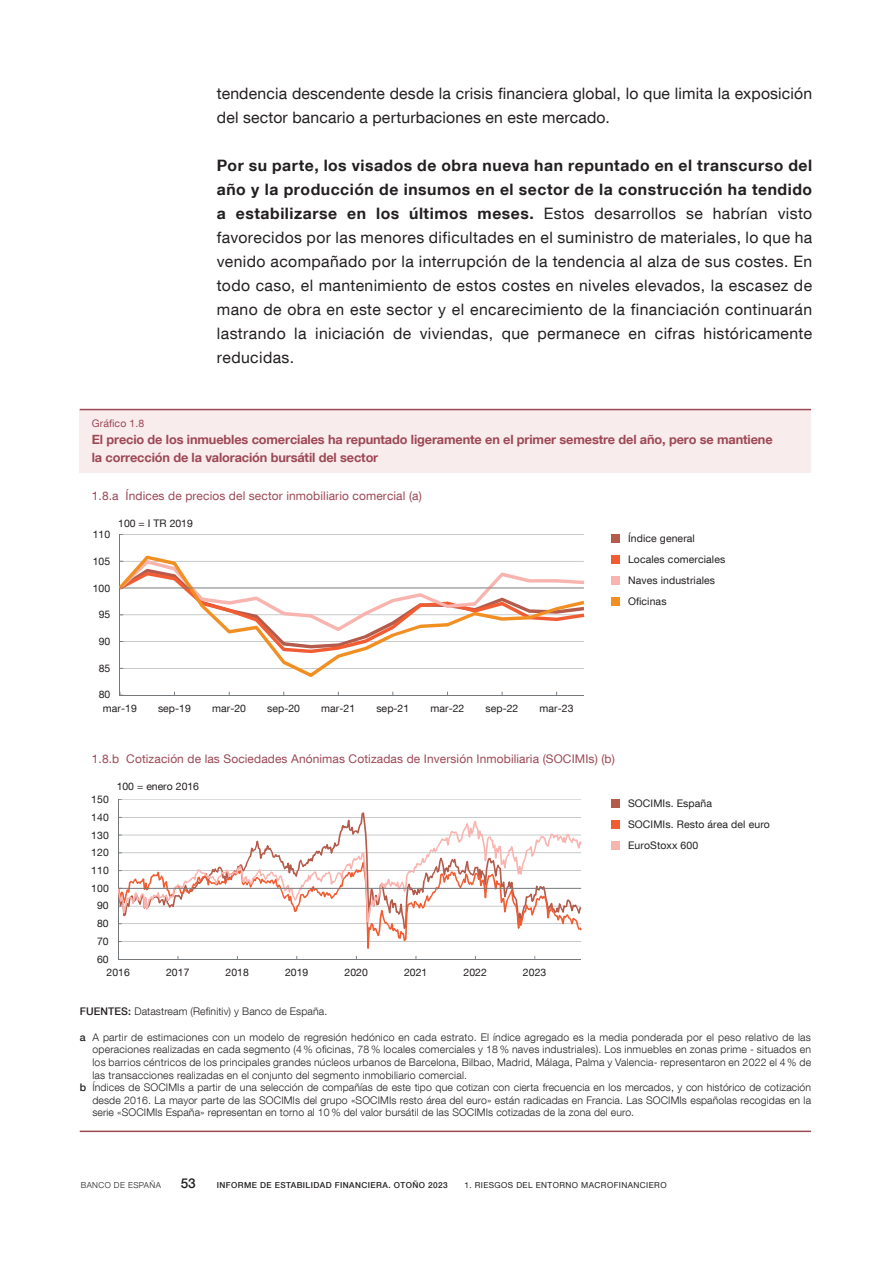
<style>
.page{position:relative;width:893px;height:1263px;background:#fff}
.page>*{position:absolute;margin:0;border:0;box-sizing:border-box;transform-origin:0 0}
.Texto_capítulo{font:15.75px/24px "Bd E Neue Helvetica";letter-spacing:.01em;color:#231f20}
.t1{font:500 13.5px "Bd E Neue Helvetica";color:#231f20}
.t2{font:700 12.75px/18px "Bd E Neue Helvetica";letter-spacing:-.01em;color:#9d4855}
.t3{font:12px "Bd E Neue Helvetica";letter-spacing:.01em;color:#9d4855}
.t4{font:300 10.5px "Bd E Neue Helvetica";letter-spacing:.02em;color:#231f20}
.t5{font:10.5px "Bd E Neue Helvetica";letter-spacing:.01em;color:#231f20}
.t6{font:10.5px "Bd E Neue Helvetica";letter-spacing:.01em;color:#9d4855}
.t7{font:500 8.25px "Bd E Neue Helvetica";letter-spacing:.05em;color:#231f20}
.t8{font:8.25px "Bd E Neue Helvetica";letter-spacing:.05em;color:#231f20}
.t9{font:300 8.25px "Bd E Neue Helvetica";letter-spacing:.05em;color:#231f20}
.s1{font-weight:700}
.s2{font-weight:500}
</style>
<div class="page">
<hr style="left:80px;top:1130px;width:731px;height:2px;background:#9d4855">
<div style="left:611px;top:841px;width:9px;height:9px;background:#f9b4af"></div>
<div style="left:611px;top:820px;width:9px;height:9px;background:#f15c32"></div>
<div style="left:611px;top:799px;width:9px;height:9px;background:#b55b4b"></div>
<div style="left:611px;top:597px;width:9px;height:8px;background:#f28f23"></div>
<div style="left:611px;top:576px;width:9px;height:8px;background:#f9b4af"></div>
<div style="left:611px;top:555px;width:9px;height:8px;background:#f15c32"></div>
<div style="left:611px;top:534px;width:9px;height:8px;background:#b55b4b"></div>
<div style="left:80px;top:410px;width:731px;height:63px;background:#f9eced"></div>
<hr style="left:80px;top:409px;width:731px;height:1px;background:#9d4855">
<hr style="left:120px;top:534px;width:464px;height:1px;background:#9a9d9e">
<hr style="left:119px;top:534px;width:1px;height:161px;background:#74787a">
<hr style="left:120px;top:695px;width:464px;height:1px;background:#74787a">
<svg style="left:120px;top:555px;width:464px;height:122px"></svg>
<svg style="left:120px;top:560px;width:464px;height:93px"></svg>
<hr style="left:118px;top:799px;width:463px;height:1px;background:#9a9d9e">
<hr style="left:118px;top:800px;width:1px;height:159px;background:#74787a">
<hr style="left:118px;top:959px;width:463px;height:1px;background:#74787a">
<svg style="left:119px;top:812px;width:462px;height:9px"></svg>
<svg style="left:119px;top:821px;width:463px;height:41px"></svg>
<svg style="left:118px;top:862px;width:464px;height:87px"></svg>
<p class="t6" style="left:92px;top:417px;width:54px">Gráfico 1.8</p>
<p class="Texto_capítulo" style="left:217px;top:81px;width:597px">tendencia descendente desde la crisis financiera global, lo que limita la exposición del sector bancario a perturbaciones en este mercado.</p>
<p class="Texto_capítulo" style="left:217px;top:153px;width:597px;text-align:justify"><span class="s1">Por su parte, los visados de obra nueva han repuntado en el transcurso del año y la producción de insumos en el sector de la construcción ha tendido a estabilizarse en los últimos meses.</span> Estos desarrollos se habrían visto favorecidos por las menores dificultades en el suministro de materiales, lo que ha venido acompañado por la interrupción de la tendencia al alza de sus costes. En todo caso, el mantenimiento de estos costes en niveles elevados, la escasez de mano de obra en este sector y el encarecimiento de la financiación continuarán lastrando la iniciación de viviendas, que permanece en cifras históricamente reducidas.</p>
<p class="t2" style="left:92px;top:431px;width:682px">El precio de los inmuebles comerciales ha repuntado ligeramente en el primer semestre del año, pero se mantiene la corrección de la valoración bursátil del sector</p>
<p class="t3" style="left:92px;top:488px;width:332px">1.8.a Índices de precios del sector inmobiliario comercial (a)</p>
<p class="t5" style="left:93px;top:528px;width:19px">110</p>
<p class="t5" style="left:93px;top:554px;width:19px">105</p>
<p class="t5" style="left:93px;top:581px;width:19px">100</p>
<p class="t5" style="left:99px;top:608px;width:13px">95</p>
<p class="t5" style="left:99px;top:635px;width:13px">90</p>
<p class="t5" style="left:99px;top:661px;width:13px">85</p>
<p class="t5" style="left:99px;top:688px;width:13px">80</p>
<p class="t5" style="left:118px;top:517px;width:76px">100 = I TR 2019</p>
<p class="t5" style="left:103px;top:701px;width:35px">mar-19</p>
<p class="t5" style="left:158px;top:701px;width:34px">sep-19</p>
<p class="t5" style="left:212px;top:701px;width:35px">mar-20</p>
<p class="t5" style="left:267px;top:701px;width:34px">sep-20</p>
<p class="t5" style="left:321px;top:701px;width:35px">mar-21</p>
<p class="t5" style="left:376px;top:701px;width:34px">sep-21</p>
<p class="t5" style="left:431px;top:701px;width:35px">mar-22</p>
<p class="t5" style="left:486px;top:701px;width:34px">sep-22</p>
<p class="t5" style="left:540px;top:701px;width:35px">mar-23</p>
<p class="t5" style="left:628px;top:532px;width:68px">Índice general</p>
<p class="t5" style="left:628px;top:553px;width:99px">Locales comerciales</p>
<p class="t5" style="left:628px;top:574px;width:89px">Naves industriales</p>
<p class="t5" style="left:628px;top:595px;width:40px">Oficinas</p>
<p class="t3" style="left:92px;top:752px;width:525px">1.8.b Cotización de las Sociedades Anónimas Cotizadas de Inversión Inmobiliaria (SOCIMIs) (b)</p>
<p class="t5" style="left:91px;top:793px;width:19px">150</p>
<p class="t5" style="left:91px;top:811px;width:19px">140</p>
<p class="t5" style="left:91px;top:828px;width:19px">130</p>
<p class="t5" style="left:91px;top:846px;width:19px">120</p>
<p class="t5" style="left:91px;top:864px;width:19px">110</p>
<p class="t5" style="left:91px;top:881px;width:19px">100</p>
<p class="t5" style="left:97px;top:899px;width:13px">90</p>
<p class="t5" style="left:97px;top:917px;width:13px">80</p>
<p class="t5" style="left:97px;top:935px;width:13px">70</p>
<p class="t5" style="left:97px;top:952px;width:13px">60</p>
<p class="t5" style="left:117px;top:780px;width:84px">100 = enero 2016</p>
<p class="t5" style="left:107px;top:966px;width:25px">2016</p>
<p class="t5" style="left:166px;top:966px;width:25px">2017</p>
<p class="t5" style="left:226px;top:966px;width:25px">2018</p>
<p class="t5" style="left:285px;top:966px;width:25px">2019</p>
<p class="t5" style="left:345px;top:966px;width:25px">2020</p>
<p class="t5" style="left:404px;top:966px;width:25px">2021</p>
<p class="t5" style="left:464px;top:966px;width:25px">2022</p>
<p class="t5" style="left:523px;top:966px;width:25px">2023</p>
<p class="t5" style="left:628px;top:797px;width:86px">SOCIMIs. España</p>
<p class="t5" style="left:628px;top:818px;width:143px">SOCIMIs. Resto área del euro</p>
<p class="t5" style="left:628px;top:839px;width:72px">EuroStoxx 600</p>
<p class="t4" style="left:80px;top:1004px;width:249px"><span class="s2">FUENTES:</span> Datastream (Refinitiv) y Banco de España.</p>
<p class="t4" style="left:80px;top:1030px;width:733px"><span class="s2">a</span> A partir de estimaciones con un modelo de regresión hedónico en cada estrato. El índice agregado es la media ponderada por el peso relativo de las</p>
<p class="t4" style="left:92px;top:1043px;width:720px">operaciones realizadas en cada segmento (4 % oficinas, 78 % locales comerciales y 18 % naves industriales). Los inmuebles en zonas prime - situados en</p>
<p class="t4" style="left:92px;top:1056px;width:720px">los barrios céntricos de los principales grandes núcleos urbanos de Barcelona, Bilbao, Madrid, Málaga, Palma y Valencia- representaron en 2022 el 4 % de</p>
<p class="t4" style="left:92px;top:1068px;width:376px">las transacciones realizadas en el conjunto del segmento inmobiliario comercial.</p>
<p class="t4" style="left:80px;top:1081px;width:733px"><span class="s2">b</span> Índices de SOCIMIs a partir de una selección de compañías de este tipo que cotizan con cierta frecuencia en los mercados, y con histórico de cotización</p>
<p class="t4" style="left:92px;top:1093px;width:720px">desde 2016. La mayor parte de las SOCIMIs del grupo «SOCIMIs resto área del euro» están radicadas en Francia. Las SOCIMIs españolas recogidas en la</p>
<p class="t4" style="left:92px;top:1106px;width:543px">serie «SOCIMIs España» representan en torno al 10 % del valor bursátil de las SOCIMIs cotizadas de la zona del euro.</p>
<p class="t9" style="left:81px;top:1180px;width:82px">BANCO DE ESPAÑA</p>
<p class="t1" style="left:181px;top:1175px;width:16px">53</p>
<p class="t7" style="left:217px;top:1180px;width:232px">INFORME DE ESTABILIDAD FINANCIERA. OTOÑO 2023</p>
<p class="t8" style="left:464px;top:1180px;width:204px">1. RIESGOS DEL ENTORNO MACROFINANCIERO</p>
</div>
